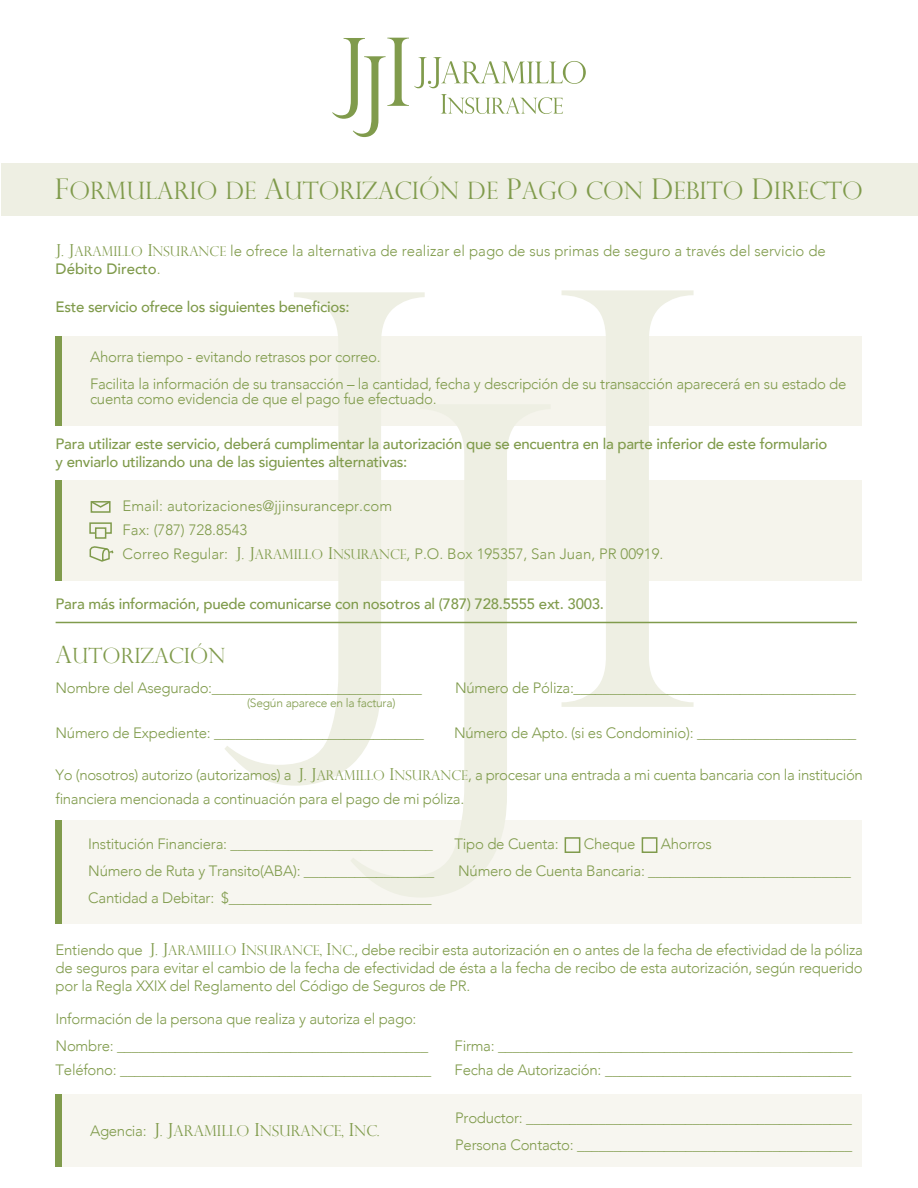
<style>
.page{position:relative;width:918px;height:1188px;background:#fff}
.page>*{position:absolute;margin:0;border:0;box-sizing:border-box;transform-origin:0 0}
.t1{font:300 24px "Perpetua Titling";color:#809b4c}
.t2{font:300 21px "Perpetua Titling";color:#809b4c}
.t3{font:300 15px/27px "Avenir";letter-spacing:-.02em;color:#809b4c}
.t4{font:500 15px/18px "Avenir";letter-spacing:-.02em;color:#809b4c}
.t5{font:300 15px/24.3px "Avenir";color:#809b4c}
.t6{font:300 15px "Perpetua Titling";color:#809b4c}
.t7{font:300 12px "Avenir";letter-spacing:-.02em;color:#809b4c}
.s1{font-size:28.5px}
.s2{font-family:"Perpetua Titling";font-size:16.5px}
.s3{font-family:"Perpetua Titling"}
.s4{font-family:"Perpetua Titling";font-size:13.5px}
.s5{font-weight:500}
.s6{font-size:24px}
.s7{font-family:"Avenir"}
.s8{font-size:18px}
</style>
<div class="page">
<div style="left:62px;top:336px;width:800px;height:89px;background:#f5f4ec"></div>
<div style="left:62px;top:480px;width:800px;height:101px;background:#f5f4ec"></div>
<div style="left:62px;top:1094px;width:800px;height:73px;background:#f7f6f0"></div>
<div style="left:62px;top:820px;width:800px;height:104px;background:#f7f6f0"></div>
<div style="left:56px;top:820px;width:6px;height:104px;background:#809b4c"></div>
<svg style="left:224px;top:292px;width:201px;height:494px"></svg>
<svg style="left:350px;top:404px;width:201px;height:493px"></svg>
<svg style="left:562px;top:290px;width:132px;height:417px"></svg>
<div style="left:56px;top:1094px;width:6px;height:73px;background:#809b4c"></div>
<div style="left:56px;top:336px;width:6px;height:89px;background:#809b4c"></div>
<div style="left:56px;top:480px;width:6px;height:101px;background:#809b4c"></div>
<div style="left:1px;top:164px;width:917px;height:52px;background:#eeefe3"></div>
<svg style="left:332px;top:38px;width:254px;height:99px"></svg>
<hr style="left:56px;top:622px;width:801px;height:1px;background:#809b4c">
<div style="left:91px;top:501px;width:20px;height:12px;border:2px solid #809b4c"></div>
<svg style="left:90px;top:501px;width:21px;height:8px"></svg>
<div style="left:95px;top:527px;width:11px;height:12px;border:2px solid #809b4c"></div>
<svg style="left:89px;top:522px;width:23px;height:13px"></svg>
<svg style="left:89px;top:546px;width:24px;height:16px"></svg>
<div style="left:565px;top:837px;width:15px;height:16px;border:2px solid #809b4c"></div>
<div style="left:642px;top:837px;width:15px;height:16px;border:2px solid #809b4c"></div>
<h1 class="t1" style="left:55px;top:176px;width:810px"><span class="s1">F</span>ORMULARIO DE <span class="s1">A</span>UTORIZACIÓN DE <span class="s1">P</span>AGO CON <span class="s1">D</span>EBITO <span class="s1">D</span>IRECTO</h1>
<p class="t5" style="left:56px;top:242px;width:772px;line-height:18px"><span class="s2">J</span><span class="s3">.</span> <span class="s2">J</span><span class="s4">ARAMILLO</span> <span class="s2">I</span><span class="s4">NSURANCE</span> le ofrece la alternativa de realizar el pago de sus primas de seguro a través del servicio de<br><span class="s5">Débito Directo</span>.</p>
<p class="t4" style="left:56px;top:297px;width:296px">Este servicio ofrece los siguientes beneficios:</p>
<p class="t3" style="left:90px;top:343px;width:758px">Ahorra tiempo - evitando retrasos por correo.<br>Facilita la información de su transacción – la cantidad, fecha y descripción de su transacción aparecerá en su estado de</p>
<p class="t3" style="left:90px;top:385px;width:348px">cuenta como evidencia de que el pago fue efectuado.</p>
<p class="t4" style="left:56px;top:434px;width:773px">Para utilizar este servicio, deberá cumplimentar la autorización que se encuentra en la parte inferior de este formulario y enviarlo utilizando una de las siguientes alternativas:</p>
<p class="t5" style="left:123px;top:493px;width:542px">Email: autorizaciones@jjinsurancepr.com<br>Fax: (787) 728.8543<br>Correo Regular: <span class="s2">J</span><span class="s3">.</span> <span class="s2">J</span><span class="s4">ARAMILLO</span> <span class="s2">I</span><span class="s4">NSURANCE</span>, P.O. Box 195357, San Juan, PR 00919.</p>
<p class="t4" style="left:56px;top:594px;width:550px">Para más información, puede comunicarse con nosotros al (787) 728.5555 ext. 3003.</p>
<h2 class="t2" style="left:56px;top:643px;width:171px"><span class="s6">A</span>UTORIZACIÓN</h2>
<p class="t3" style="left:56px;top:675px;width:368px">Nombre del Asegurado:_____________________________</p>
<p class="t3" style="left:455px;top:675px;width:402px">Número de Póliza:_______________________________________</p>
<p class="t3" style="left:56px;top:720px;width:370px">Número de Expediente: _____________________________</p>
<p class="t3" style="left:454px;top:720px;width:404px">Número de Apto. (si es Condominio): ______________________</p>
<p class="t3" style="left:56px;top:763px;width:809px;line-height:24px">Yo (nosotros) autorizo (autorizamos) a <span class="s2">J</span><span class="s3">.</span> <span class="s2">J</span><span class="s4">ARAMILLO</span> <span class="s2">I</span><span class="s4">NSURANCE</span>, a procesar una entrada a mi cuenta bancaria con la institución financiera mencionada a continuación para el pago de mi póliza.</p>
<p class="t3" style="left:88px;top:831px;width:346px">Institución Financiera: ____________________________</p>
<p class="t3" style="left:455px;top:831px;width:106px">Tipo de Cuenta:</p>
<p class="t3" style="left:584px;top:831px;width:53px">Cheque</p>
<p class="t3" style="left:661px;top:831px;width:53px">Ahorros</p>
<p class="t3" style="left:88px;top:858px;width:348px">Número de Ruta y Transito(ABA): __________________</p>
<p class="t3" style="left:458px;top:858px;width:394px">Número de Cuenta Bancaria: ____________________________</p>
<p class="t3" style="left:88px;top:885px;width:345px">Cantidad a Debitar: $____________________________</p>
<p class="t3" style="left:56px;top:941px;width:809px;line-height:18px;text-align:justify">Entiendo que <span class="s2">J</span><span class="s3">.</span> <span class="s2">J</span><span class="s4">ARAMILLO</span> <span class="s2">I</span><span class="s4">NSURANCE</span><span class="s3">,</span> <span class="s2">I</span><span class="s4">NC</span><span class="s3">.</span>, debe recibir esta autorización en o antes de la fecha de efectividad de la póliza de seguros para evitar el cambio de la fecha de efectividad de ésta a la fecha de recibo de esta autorización, según requerido por la Regla XXIX del Reglamento del Código de Seguros de PR.</p>
<p class="t3" style="left:56px;top:1005px;width:374px">Información de la persona que realiza y autoriza el pago:<br>Nombre: ___________________________________________</p>
<p class="t7" style="left:247px;top:696px;width:150px">(Según aparece en la factura)</p>
<p class="t3" style="left:455px;top:1032px;width:399px">Firma: _________________________________________________</p>
<p class="t3" style="left:56px;top:1056px;width:377px">Teléfono: ___________________________________________</p>
<p class="t3" style="left:455px;top:1056px;width:398px">Fecha de Autorización: __________________________________</p>
<p class="t6" style="left:90px;top:1121px;width:291px"><span class="s7">Agencia:</span> <span class="s8">J</span>. <span class="s8">J</span>ARAMILLO <span class="s8">I</span>NSURANCE, <span class="s8">I</span>NC.</p>
<p class="t3" style="left:455px;top:1105px;width:398px">Productor: _____________________________________________<br>Persona Contacto: ______________________________________</p>
</div>
